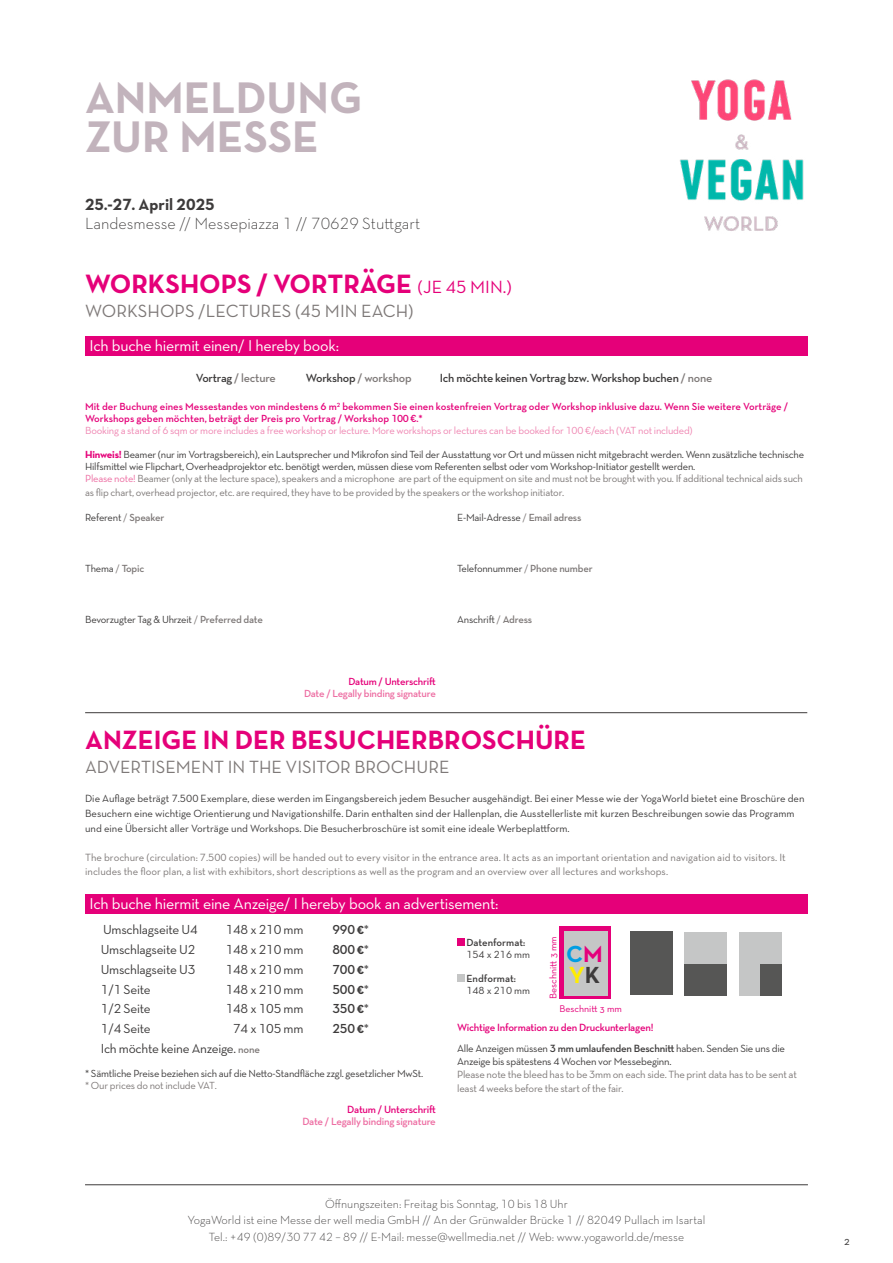
<style>
.page{position:relative;width:893px;height:1263px;background:#fff}
.page>*{position:absolute;margin:0;border:0;box-sizing:border-box;transform-origin:0 0}
.t1{font:700 45px/39px "Neutraface Text";color:#c2b3bc}
.t2{font:700 27px "Neutraface Text";color:#e50079}
.t3{font:700 23.7px/21.3px "Neutraface Text";color:#009ee3}
.t4{font:18px "Neutraface Text";color:#7e7978}
.t5{font:300 16.5px "Neutraface Text";color:#3d3b3b}
.t6{font:700 16.5px "Neutraface Text";color:#3d3b3b}
.t7{font:15.9px "Neutraface Text";letter-spacing:-.015em;color:#fff}
.t8{font:13.35px "Neutraface Text";letter-spacing:-.02em;color:#3d3b3b}
.t9{font:600 13.35px "Neutraface Text";letter-spacing:-.02em;color:#3d3b3b}
.t10{font:300 12px/16.5px "Neutraface Text";color:#3d3b3b;text-align:center}
.t11{font:600 12px "Neutraface Text";letter-spacing:-.02em;color:#3d3b3b}
.t12{font:600 12px "Neutraface Text";letter-spacing:-.02em;color:#7e7978}
.t13{font:12px "Neutraface Text";color:#3d3b3b}
.t14{font:10.65px/14.5px "Neutraface Text";color:#3d3b3b}
.t15{font:10.65px/14.5px "Neutraface Text";color:#7e7978}
.t16{font:600 10.65px/21.3px "Neutraface Text";letter-spacing:-.02em;color:#e50079}
.t17{font:10.65px/13.4px "Neutraface Text";letter-spacing:-.02em;color:#7e7978}
.t18{font:10.65px "Neutraface Text";letter-spacing:-.02em;color:#3d3b3b}
.t19{font:600 10.65px "Neutraface Text";letter-spacing:-.02em;color:#ed6da2}
.t20{font:10.5px/12px "Neutraface Text";letter-spacing:-.02em;color:#3d3b3b}
.t21{font:600 10.5px/12px "Neutraface Text";color:#e50079}
.t22{font:10.5px "Neutraface Text";letter-spacing:-.02em;color:#7e7978}
.t23{font:10.5px "Neutraface Text";letter-spacing:-.02em;color:#ef86b2}
.t24{font:600 10.5px "Neutraface Text";letter-spacing:-.02em;color:#ed6da2}
.t25{font:600 10.5px "Neutraface Text";letter-spacing:-.005em;color:#3d3b3b}
.t26{font:600 10.5px "Neutraface Text";letter-spacing:-.02em;color:#e50079}
.t27{font:9.9px "Neutraface Text";color:#e50079}
.s1{font-weight:400;font-size:18px}
.s2{color:#3d3b3b}
.s3{color:#7e7978}
.s4{font-weight:700;color:#e50079}
.s5{color:#ed6da2}
.s6{font-weight:600;color:#7e7978}
.s7{font-weight:700;font-size:12px}
.s8{font-weight:400}
.s9{font-weight:600;font-size:10.65px;color:#7e7978}
.s10{font-weight:400;color:#3d3b3b}
.s11{color:#e5007c}
.s12{color:#ffed00}
</style>
<div class="page">
<hr style="left:85px;top:1184px;width:723px;height:1px;background:#3d3b3b">
<img style="left:679px;top:79px;width:125px;height:152px">
<div style="left:85px;top:336px;width:723px;height:19px;background:#e50079"></div>
<hr style="left:85px;top:712px;width:722px;height:1px;background:#3d3b3b">
<div style="left:85px;top:894px;width:723px;height:20px;background:#e50079"></div>
<div style="left:630px;top:931px;width:43px;height:64px;background:#565655"></div>
<div style="left:684px;top:931px;width:43px;height:64px;background:#c5c6c6"></div>
<div style="left:684px;top:963px;width:43px;height:32px;background:#565655"></div>
<div style="left:739px;top:931px;width:43px;height:64px;background:#c5c6c6"></div>
<div style="left:760px;top:964px;width:22px;height:31px;background:#565655"></div>
<div style="left:560px;top:926px;width:51px;height:73px;background:#e50079"></div>
<div style="left:564px;top:931px;width:43px;height:64px;background:#c5c6c6"></div>
<div style="left:457px;top:938px;width:8px;height:7px;background:#e50079"></div>
<div style="left:457px;top:974px;width:8px;height:7px;background:#c5c6c6"></div>
<h1 class="t1" style="left:85px;top:77px;width:279px">ANMELDUNG<br>ZUR MESSE</h1>
<h3 class="t6" style="left:85px;top:194px;width:131px">25.-27. April 2025</h3>
<h3 class="t5" style="left:85px;top:213px;width:337px">Landesmesse // Messepiazza 1 // 70629 Stuttgart</h3>
<h2 class="t2" style="left:85px;top:267px;width:428px">WORKSHOPS / VORTRÄGE <span class="s1">(JE 45 MIN.)</span></h2>
<h3 class="t4" style="left:85px;top:300px;width:330px">WORKSHOPS /LECTURES (45 MIN EACH)</h3>
<h3 class="t7" style="left:89px;top:335px;width:251px">Ich buche hiermit einen/ I hereby book:</h3>
<p class="t12" style="left:196px;top:371px;width:81px"><span class="s2">Vortrag</span> / lecture</p>
<p class="t12" style="left:306px;top:371px;width:107px"><span class="s2">Workshop</span> / workshop</p>
<p class="t11" style="left:440px;top:371px;width:274px">Ich möchte keinen Vortrag bzw. Workshop buchen <span class="s3">/ none</span></p>
<p class="t21" style="left:85px;top:401px;width:704px">Mit der Buchung eines Messestandes von mindestens 6 m<sup>2</sup> bekommen Sie einen kostenfreien Vortrag oder Workshop inklusive dazu. Wenn Sie weitere Vorträge /<br>Workshops geben möchten, beträgt der Preis pro Vortrag / Workshop 100 €.*</p>
<p class="t23" style="left:85px;top:424px;width:609px">Booking a stand of 6 sqm or more includes a free workshop or lecture. More workshops or lectures can be booked for 100 €/each (VAT not included)</p>
<p class="t20" style="left:85px;top:448px;width:720px"><span class="s4">Hinweis!</span> Beamer (nur im Vortragsbereich), ein Lautsprecher und Mikrofon sind Teil der Ausstattung vor Ort und müssen nicht mitgebracht werden. Wenn zusätzliche technische<br>Hilfsmittel wie Flipchart, Overheadprojektor etc. benötigt werden, müssen diese vom Referenten selbst oder vom Workshop-Initiator gestellt werden.<br><span class="s5">Please note!</span> <span class="s3">Beamer (only at the lecture space), speakers and a microphone are part of the equipment on site and must not be brought with you. If additional technical aids such</span></p>
<p class="t22" style="left:85px;top:485px;width:481px">as flip chart, overhead projector, etc. are required, they have to be provided by the speakers or the workshop initiator.</p>
<p class="t20" style="left:85px;top:511px;width:81px">Referent <span class="s3">/</span> <span class="s6">Speaker</span></p>
<p class="t20" style="left:457px;top:511px;width:126px">E-Mail-Adresse <span class="s3">/</span> <span class="s6">Email adress</span></p>
<p class="t20" style="left:85px;top:562px;width:61px">Thema <span class="s3">/</span> <span class="s6">Topic</span></p>
<p class="t20" style="left:85px;top:613px;width:179px">Bevorzugter Tag &amp; Uhrzeit <span class="s3">/</span> <span class="s6">Preferred date</span></p>
<p class="t26" style="left:348px;top:674px;width:89px">Datum / Unterschrift</p>
<p class="t24" style="left:304px;top:686px;width:133px">Date / Legally binding signature</p>
<p class="t20" style="left:457px;top:562px;width:137px">Telefonnummer <span class="s3">/</span> <span class="s6">Phone number</span></p>
<p class="t20" style="left:457px;top:613px;width:77px">Anschrift <span class="s3">/</span> <span class="s6">Adress</span></p>
<h2 class="t2" style="left:85px;top:722px;width:502px">ANZEIGE IN DER BESUCHERBROSCHÜRE</h2>
<h3 class="t4" style="left:85px;top:756px;width:366px">ADVERTISEMENT IN THE VISITOR BROCHURE</h3>
<p class="t14" style="left:85px;top:791px;width:721px">Die Auflage beträgt 7.500 Exemplare, diese werden im Eingangsbereich jedem Besucher ausgehändigt. Bei einer Messe wie der YogaWorld bietet eine Broschüre den<br>Besuchern eine wichtige Orientierung und Navigationshilfe. Darin enthalten sind der Hallenplan, die Ausstellerliste mit kurzen Beschreibungen sowie das Programm und eine Übersicht aller Vorträge und Workshops. Die Besucherbroschüre ist somit eine ideale Werbeplattform.</p>
<p class="t15" style="left:85px;top:850px;width:702px">The brochure (circulation: 7.500 copies) will be handed out to every visitor in the entrance area. It acts as an important orientation and navigation aid to visitors. It includes the floor plan, a list with exhibitors, short descriptions as well as the program and an overview over all lectures and workshops.</p>
<h3 class="t7" style="left:89px;top:894px;width:411px">Ich buche hiermit eine Anzeige/ I hereby book an advertisement:</h3>
<p class="t8" style="left:103px;top:921px;width:96px">Umschlagseite U4</p>
<p class="t8" style="left:226px;top:921px;width:79px">148 x 210 mm</p>
<p class="t9" style="left:332px;top:921px;width:38px">990 <span class="s7">€</span><span class="s8">*</span></p>
<p class="t8" style="left:101px;top:941px;width:96px">Umschlagseite U2</p>
<p class="t8" style="left:226px;top:941px;width:79px">148 x 210 mm</p>
<p class="t9" style="left:332px;top:941px;width:38px">800 <span class="s7">€</span><span class="s8">*</span></p>
<p class="t8" style="left:101px;top:961px;width:96px">Umschlagseite U3</p>
<p class="t8" style="left:226px;top:961px;width:79px">148 x 210 mm</p>
<p class="t9" style="left:332px;top:961px;width:38px">700 <span class="s7">€</span><span class="s8">*</span></p>
<p class="t8" style="left:101px;top:980px;width:51px">1/1 Seite</p>
<p class="t8" style="left:226px;top:980px;width:79px">148 x 210 mm</p>
<p class="t9" style="left:332px;top:980px;width:38px">500 <span class="s7">€</span><span class="s8">*</span></p>
<p class="t8" style="left:101px;top:1000px;width:51px">1/2 Seite</p>
<p class="t8" style="left:226px;top:1000px;width:79px">148 x 105 mm</p>
<p class="t9" style="left:332px;top:1000px;width:38px">350 <span class="s7">€</span><span class="s8">*</span></p>
<p class="t8" style="left:101px;top:1020px;width:51px">1/4 Seite</p>
<p class="t8" style="left:233px;top:1020px;width:72px">74 x 105 mm</p>
<p class="t9" style="left:332px;top:1020px;width:38px">250 <span class="s7">€</span><span class="s8">*</span></p>
<p class="t8" style="left:101px;top:1040px;width:161px">Ich möchte keine Anzeige. <span class="s9">none</span></p>
<p class="t20" style="left:85px;top:1067px;width:339px">* Sämtliche Preise beziehen sich auf die Netto-Standfläche zzgl. gesetzlicher MwSt.</p>
<p class="t22" style="left:85px;top:1079px;width:133px">* Our prices do not include VAT.</p>
<p class="t16" style="left:347px;top:1099px;width:90px">Datum / Unterschrift</p>
<p class="t19" style="left:302px;top:1115px;width:135px">Date / Legally binding signature</p>
<p class="t27" style="left:547px;top:999px;width:64px;rotate:-90deg">Beschnitt 3 mm</p>
<p class="t25" style="left:466px;top:935px;width:60px">Datenformat:</p>
<p class="t20" style="left:466px;top:948px;width:65px">154 x 216 mm</p>
<p class="t25" style="left:466px;top:971px;width:51px">Endformat:</p>
<p class="t20" style="left:466px;top:984px;width:65px">148 x 210 mm</p>
<p class="t16" style="left:457px;top:1016px;width:329px">Wichtige Information zu den Druckunterlagen!<br><span class="s10">Alle Anzeigen müssen</span> <span class="s2">3 mm umlaufenden Beschnitt</span> <span class="s10">haben. Senden Sie uns die</span></p>
<p class="t18" style="left:457px;top:1055px;width:216px">Anzeige bis spätestens 4 Wochen vor Messebeginn.</p>
<p class="t17" style="left:457px;top:1068px;width:341px">Please note the bleed has to be 3mm on each side. The print data has to be sent at least 4 weeks before the start of the fair.</p>
<h3 class="t3" style="left:566px;top:943px;width:38px">C<span class="s11">M<br></span><span class="s12">Y</span><span class="s2">K</span></h3>
<p class="t27" style="left:559px;top:1002px;width:64px">Beschnitt 3 mm</p>
<p class="t10" style="left:188px;top:1195px;width:519px">Öffnungszeiten: Freitag bis Sonntag, 10 bis 18 Uhr<br>YogaWorld ist eine Messe der well media GmbH // An der Grünwalder Brücke 1 // 82049 Pullach im Isartal<br>Tel.: +49 (0)89/30 77 42 – 89 // E-Mail: messe@wellmedia.net // Web: www.yogaworld.de/messe</p>
<p class="t13" style="left:844px;top:1233px;width:7px">2</p>
</div>
